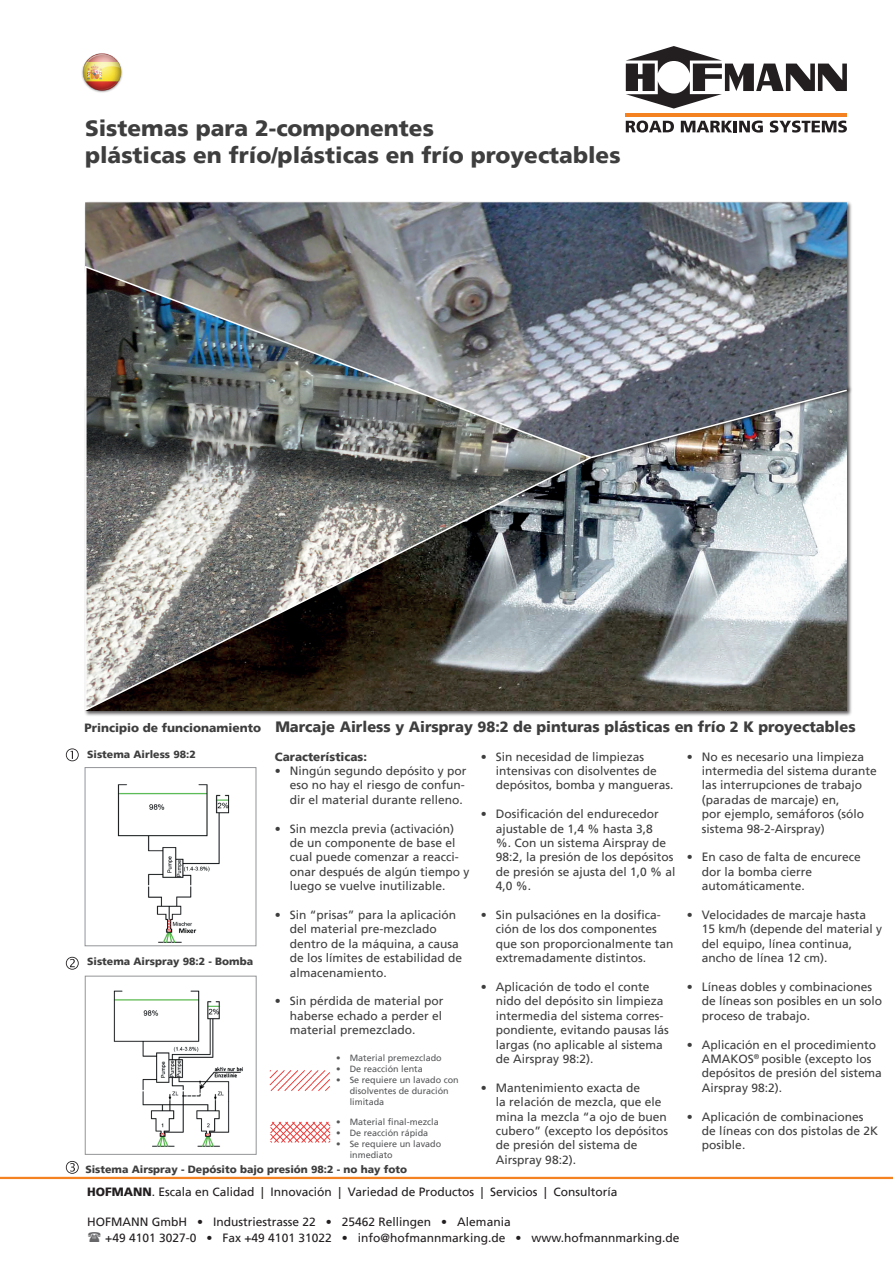
<style>
.page{position:relative;width:893px;height:1263px;background:#fff}
.page>*{position:absolute;margin:0;border:0;box-sizing:border-box;transform-origin:0 0}
.t1{font:900 22.5px/27px "Frutiger";color:#3e3e3f}
.t2{font:900 15px "Frutiger";color:#3e3e3f}
.t3{font:12px/14.4px "Frutiger";color:#3e3e3f}
.t4{font:12px/16.2px "Frutiger";color:#231f20}
.t5{font:900 12px "Frutiger";color:#3e3e3f}
.t6{font:900 10.5px "Frutiger";color:#3e3e3f}
.t7{font:9px/10.8px "Frutiger";color:#57585a}
.s1{font-size:12px}
.s2{font-weight:900}
</style>
<div class="page">
<img style="left:593px;top:467px;width:254px;height:244px">
<img style="left:85px;top:202px;width:762px;height:259px">
<img style="left:84px;top:265px;width:509px;height:447px">
<img style="left:590px;top:388px;width:258px;height:71px">
<hr style="left:626px;top:113px;width:221px;height:3px;background:#f58220">
<svg style="left:626px;top:46px;width:221px;height:63px"></svg>
<svg style="left:626px;top:121px;width:48px;height:12px"></svg>
<svg style="left:681px;top:121px;width:82px;height:12px"></svg>
<svg style="left:770px;top:121px;width:77px;height:12px"></svg>
<img style="left:82px;top:53px;width:41px;height:40px">
<hr style="left:0;top:1177px;width:893px;height:2px;background:#f58220">
<svg style="left:66px;top:748px;width:13px;height:13px"></svg>
<svg style="left:66px;top:957px;width:13px;height:13px"></svg>
<svg style="left:66px;top:1161px;width:13px;height:13px"></svg>
<img style="left:117px;top:784px;width:113px;height:159px">
<div style="left:85px;top:767px;width:171px;height:179px;border:1px solid #939598"></div>
<img style="left:113px;top:990px;width:130px;height:157px">
<div style="left:85px;top:976px;width:171px;height:178px;border:1px solid #939598"></div>
<img style="left:269px;top:1070px;width:61px;height:21px">
<img style="left:270px;top:1121px;width:61px;height:22px">
<h1 class="t1" style="left:85px;top:115px;width:537px">Sistemas para 2-componentes<br>plásticas en frío/plásticas en frío proyectables</h1>
<p class="t2" style="left:84px;top:717px;width:773px"><span class="s1">Principio de funcionamiento</span> Marcaje Airless y Airspray 98:2 de pinturas plásticas en frío 2 K proyectables</p>
<p class="t6" style="left:87px;top:748px;width:110px">Sistema Airless 98:2</p>
<p class="t6" style="left:87px;top:955px;width:168px">Sistema Airspray 98:2 - Bomba</p>
<p class="t5" style="left:275px;top:749px;width:93px">Características:</p>
<p class="t3" style="left:290px;top:764px;width:178px;text-indent:-15px">• Ningún segundo depósito y por eso no hay el riesgo de confun&shy;dir el material durante relleno.</p>
<p class="t3" style="left:290px;top:821px;width:181px;text-indent:-15px">• Sin mezcla previa (activación) de un componente de base el cual puede comenzar a reacci&shy;onar después de algún tiempo y luego se vuelve inutilizable.</p>
<p class="t3" style="left:290px;top:908px;width:174px;text-indent:-15px">• Sin “prisas” para la aplicación del material pre-mezclado dentro de la máquina, a causa de los límites de estabilidad de almacenamiento.</p>
<p class="t3" style="left:290px;top:994px;width:155px;text-align:justify;text-indent:-15px">• Sin pérdida de material por haberse echado a perder el material premezclado.</p>
<p class="t7" style="left:336px;top:1053px;width:107px">• Material premezclado</p>
<p class="t7" style="left:336px;top:1064px;width:88px">• De reacción lenta</p>
<p class="t7" style="left:350px;top:1074px;width:111px;text-indent:-14px">• Se requiere un lavado con disolventes de duración limitada</p>
<p class="t7" style="left:336px;top:1117px;width:104px">• Material final-mezcla</p>
<p class="t7" style="left:336px;top:1127px;width:94px">• De reacción rápida</p>
<p class="t7" style="left:350px;top:1138px;width:93px;text-indent:-14px">• Se requiere un lavado inmediato</p>
<p class="t6" style="left:85px;top:1163px;width:323px">Sistema Airspray - Depósito bajo presión 98:2 - no hay foto</p>
<p class="t3" style="left:496px;top:749px;width:179px;text-indent:-15px">• Sin necesidad de limpiezas intensivas con disolventes de depósitos, bomba y mangueras.</p>
<p class="t3" style="left:496px;top:807px;width:181px;text-indent:-15px">• Dosificación del endurecedor ajustable de 1,4 % hasta 3,8<br>%. Con un sistema Airspray de<br>98:2, la presión de los depósitos de presión se ajusta del 1,0 % al<br>4,0 %.</p>
<p class="t3" style="left:496px;top:908px;width:179px;text-indent:-15px">• Sin pulsaciónes en la dosifica&shy;ción de los dos componentes que son proporcionalmente tan extremadamente distintos.</p>
<p class="t3" style="left:496px;top:980px;width:174px;text-indent:-15px">• Aplicación de todo el conte nido del depósito sin limpieza intermedia del sistema corres&shy;pondiente, evitando pausas lás largas (no aplicable al sistema de Airspray 98:2).</p>
<p class="t3" style="left:496px;top:1080px;width:174px;text-indent:-15px">• Mantenimiento exacta de<br>la relación de mezcla, que ele mina la mezcla “a ojo de buen cubero” (excepto los depósitos de presión del sistema de<br>Airspray 98:2).</p>
<p class="t4" style="left:87px;top:1184px;width:532px"><span class="s2">HOFMANN</span>. Escala en Calidad | Innovación | Variedad de Productos | Servicios | Consultoría</p>
<p class="t4" style="left:105px;top:1214px;width:576px;text-indent:-18px">HOFMANN GmbH • Industriestrasse 22 • 25462 Rellingen • Alemania<br>+49 4101 3027-0 • Fax +49 4101 31022 • info@hofmannmarking.de • www.hofmannmarking.de</p>
<p class="t3" style="left:702px;top:749px;width:176px;text-indent:-15px">• No es necesario una limpieza intermedia del sistema durante las interrupciones de trabajo (paradas de marcaje) en,<br>por ejemplo, semáforos (sólo sistema 98-2-Airspray)</p>
<p class="t3" style="left:702px;top:850px;width:160px;text-indent:-15px">• En caso de falta de encurece dor la bomba cierre automáticamente.</p>
<p class="t3" style="left:702px;top:908px;width:182px;text-indent:-15px">• Velocidades de marcaje hasta<br>15 km/h (depende del material y del equipo, línea continua, ancho de línea 12 cm).</p>
<p class="t3" style="left:702px;top:980px;width:182px;text-indent:-15px">• Líneas dobles y combinaciones de líneas son posibles en un solo proceso de trabajo.</p>
<p class="t3" style="left:702px;top:1037px;width:181px;text-indent:-15px">• Aplicación en el procedimiento<br>AMAKOS<sup>®</sup> posible (excepto los depósitos de presión del sistema<br>Airspray 98:2).</p>
<p class="t3" style="left:702px;top:1109px;width:178px;text-indent:-15px">• Aplicación de combinaciones de líneas con dos pistolas de 2K posible.</p>
</div>
